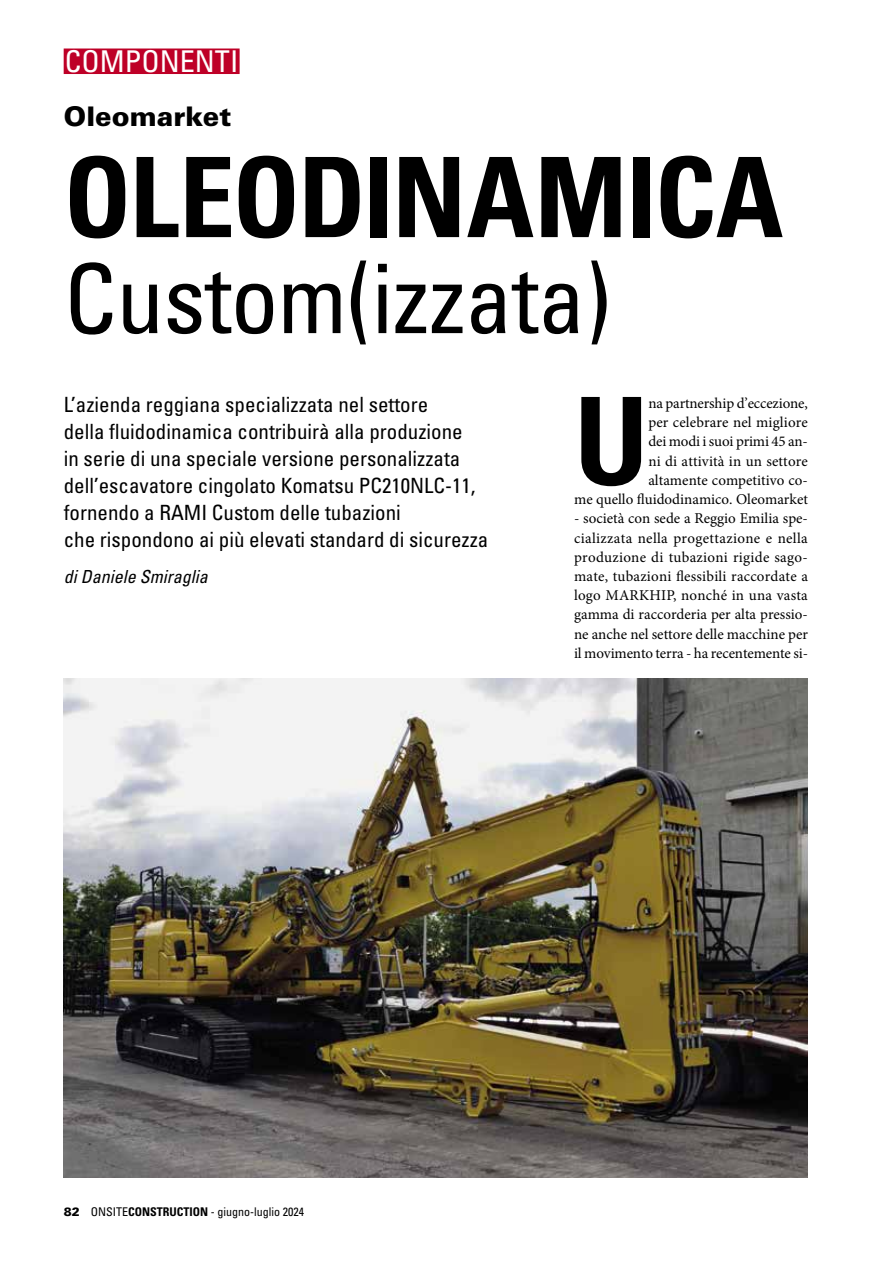
<style>
.page{position:relative;width:893px;height:1263px;background:#fff}
.page>*{position:absolute;margin:0;border:0;box-sizing:border-box;transform-origin:0 0}
.t1{font:700 condensed 121.65px "Univers LT Std";color:#000}
.t2{font:700 condensed 111px "Univers LT Std";letter-spacing:-.02em;color:#000}
.t3{font:condensed 96px "Univers LT Std";letter-spacing:-.01em;color:#000}
.t4{font:condensed 30px "Univers LT Std";color:#fff}
.t5{font:900 27px "Univers LT Std";color:#000}
.t6{font:condensed 21px/27px "Univers LT Std";color:#000}
.t7{font:italic condensed 18px "Univers LT Std";color:#000}
.t8{font:15px/19.2px "Minion Pro";color:#000;text-align:right}
.t9{font:condensed 12px "Univers LT Std";color:#000}
.s1{font-weight:900;font-stretch:normal}
.s2{font-weight:700}
</style>
<div class="page">
<img style="left:64px;top:678px;width:744px;height:500px">
<div style="left:64px;top:49px;width:176px;height:25px;background:#be0027"></div>
<h3 class="t4" style="left:65px;top:43px;width:175px">COMPONENTI</h3>
<h3 class="t5" style="left:64px;top:99px;width:169px">Oleomarket</h3>
<h2 class="t2" style="left:64px;top:130px;width:721px">OLEODINAMICA</h2>
<h3 class="t3" style="left:64px;top:238px;width:549px">Custom(izzata)</h3>
<p class="t6" style="left:64px;top:390px;width:426px">L’azienda reggiana specializzata nel settore<br>della fluidodinamica contribuirà alla produzione<br>in serie di una speciale versione personalizzata dell’escavatore cingolato Komatsu PC210NLC-11, fornendo a RAMI Custom delle tubazioni<br>che rispondono ai più elevati standard di sicurezza</p>
<p class="t7" style="left:64px;top:565px;width:145px">di Daniele Smiraglia</p>
<h1 class="t1" style="left:574px;top:367px;width:76px">U</h1>
<p class="t8" style="left:574px;top:393px;width:235px">na partnership d’eccezione,<br>per celebrare nel migliore<br>dei modi i suoi primi 45 an-<br>ni di attività in un settore<br>altamente competitivo co-<br>me quello fluidodinamico. Oleomarket</p>
<p class="t8" style="left:574px;top:509px;width:235px;text-align:justify">- società con sede a Reggio Emilia spe&shy;cializzata nella progettazione e nella produzione di tubazioni rigide sago&shy;mate, tubazioni flessibili raccordate a logo MARKHIP, nonché in una vasta gamma di raccorderia per alta pressio&shy;ne anche nel settore delle macchine per il movimento terra - ha recentemente si-</p>
<p class="t9" style="left:64px;top:1204px;width:242px"><span class="s1">82</span> ONSITE<span class="s2">CONSTRUCTION</span> - giugno-luglio 2024</p>
</div>
